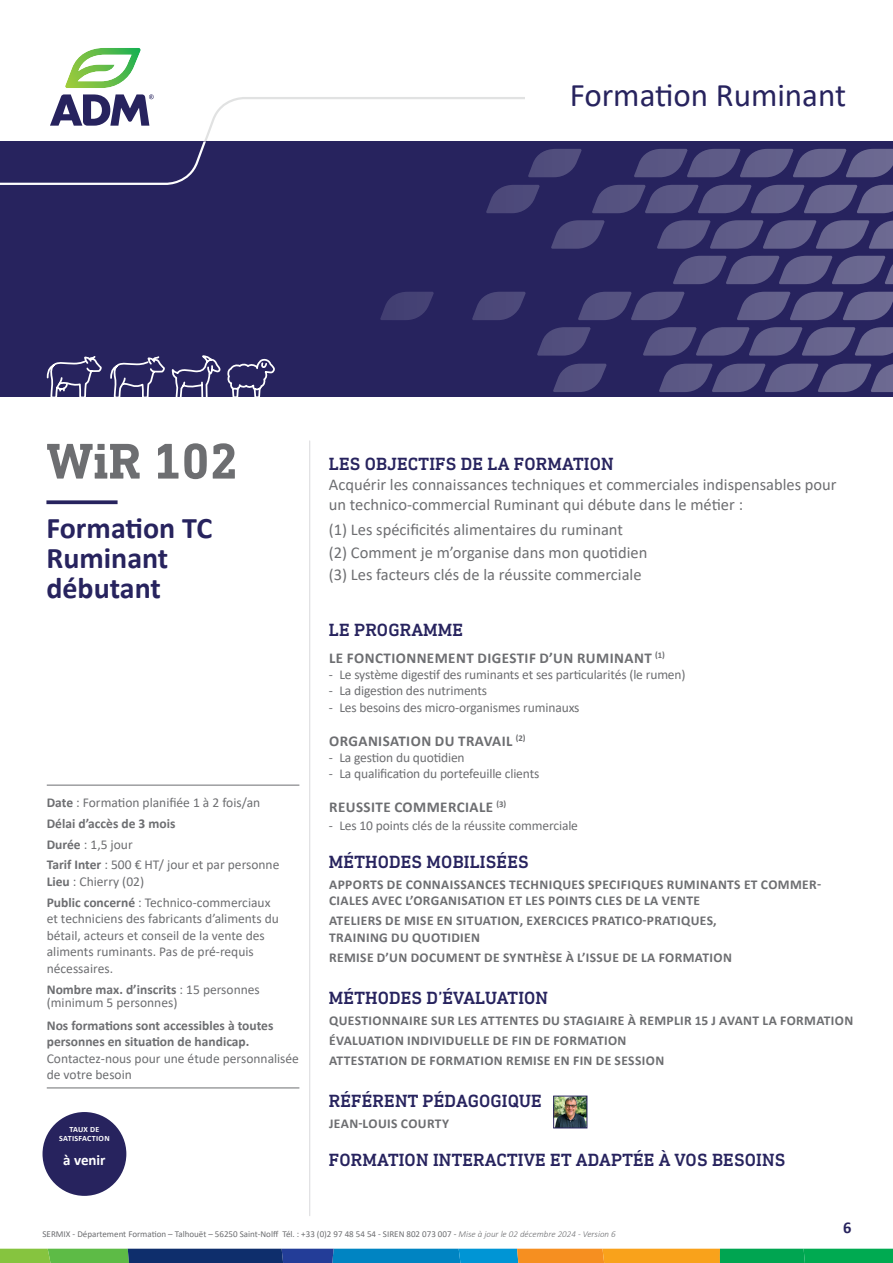
<style>
.page{position:relative;width:893px;height:1263px;background:#fff}
.page>*{position:absolute;margin:0;border:0;box-sizing:border-box;transform-origin:0 0}
.t1{font:700 51px "DIN Next Slab Pro";color:#6d6e71}
.t2{font:33px "Calibri";color:#27235e}
.t3{font:700 30px/30px "Calibri";color:#27235e}
.t4{font:500 18px "DIN Next Slab Pro";letter-spacing:.01em;color:#27235e}
.t5{font:16.5px/22.5px "Calibri";color:#6d6e71}
.t6{font:700 16.5px "Calibri";color:#27235e}
.t7{font:700 15px "Calibri";letter-spacing:.03em;color:#6d6e71}
.t8{font:700 15px "Calibri";color:#fff}
.t9{font:13.5px/16.5px "Calibri";letter-spacing:-.01em;color:#6d6e71}
.t10{font:700 13.5px/16.2px "Calibri";letter-spacing:.03em;color:#6d6e71}
.t11{font:700 13.5px/16.5px "Calibri";color:#6d6e71}
.t12{font:9px "Calibri";color:#6d6e71}
.t13{font:700 8.1px/9.8px "Calibri";letter-spacing:.04em;color:#fff;text-align:center}
.s1{font-weight:700}
.s2{font-weight:300;font-style:italic}
</style>
<div class="page">
<svg style="left:204px;top:97px;width:551px;height:45px"></svg>
<svg style="left:0;top:1249px;width:893px;height:14px;background:#4c8664"></svg>
<svg style="left:65px;top:48px;width:76px;height:40px"></svg>
<svg style="left:50px;top:94px;width:104px;height:32px"></svg>
<div style="left:0;top:142px;width:893px;height:255px;background:#27235e"></div>
<svg style="left:380px;top:149px;width:513px;height:243px"></svg>
<hr style="left:309px;top:441px;width:1px;height:775px;background:#dddee0">
<svg style="left:46px;top:500px;width:72px;height:4px"></svg>
<hr style="left:47px;top:785px;width:252px;height:1px;background:#6d6e71">
<hr style="left:47px;top:1087px;width:252px;height:1px;background:#6d6e71">
<svg style="left:0;top:141px;width:206px;height:44px"></svg>
<svg style="left:227px;top:359px;width:48px;height:38px"></svg>
<svg style="left:46px;top:355px;width:175px;height:42px"></svg>
<div style="left:525px;top:57px;width:321px;height:73px;background:#fff"></div>
<img style="left:555px;top:1098px;width:30px;height:28px">
<div style="left:553px;top:1096px;width:34px;height:32px;border:1px solid #27235e"></div>
<div style="left:43px;top:1112px;width:83px;height:84px;background:#27235e;border-radius:50%"></div>
<h2 class="t2" style="left:570px;top:72px;width:278px">Formation Ruminant</h2>
<h1 class="t1" style="left:46px;top:431px;width:193px">WiR 102</h1>
<h3 class="t3" style="left:46px;top:513px;width:167px">Formation TC<br>Ruminant débutant</h3>
<p class="t9" style="left:47px;top:791px;width:234px;line-height:20.9px"><span class="s1">Date</span> : Formation planifiée 1 à 2 fois/an<br><span class="s1">Délai d’accès de 3 mois<br>Durée</span> : 1,5 jour<br><span class="s1">Tarif Inter</span> : 500 € HT/ jour et par personne</p>
<p class="t9" style="left:47px;top:870px;width:225px;line-height:20.7px"><span class="s1">Lieu</span> : Chierry (02)<br><span class="s1">Public concerné</span> : Technico-commerciaux</p>
<p class="t9" style="left:47px;top:910px;width:234px">et techniciens des fabricants d’aliments du bétail, acteurs et conseil de la vente des aliments ruminants. Pas de pré-requis nécessaires.</p>
<p class="t9" style="left:47px;top:982px;width:215px;line-height:13.5px"><span class="s1">Nombre max. d’inscrits</span> : 15 personnes (minimum 5 personnes)</p>
<p class="t11" style="left:47px;top:1017px;width:228px">Nos formations sont accessibles à toutes personnes en situation de handicap.</p>
<p class="t9" style="left:47px;top:1049px;width:254px">Contactez-nous pour une étude personnalisée de votre besoin</p>
<p class="t13" style="left:59px;top:1124px;width:52px">TAUX DE<br>SATISFACTION</p>
<p class="t8" style="left:63px;top:1149px;width:44px">à venir</p>
<h3 class="t4" style="left:329px;top:453px;width:286px">LES OBJECTIFS DE LA FORMATION</h3>
<p class="t5" style="left:329px;top:474px;width:509px;line-height:19.8px">Acquérir les connaissances techniques et commerciales indispensables pour un technico-commercial Ruminant qui débute dans le métier :</p>
<p class="t5" style="left:329px;top:518px;width:320px">(1) Les spécificités alimentaires du ruminant<br>(2) Comment je m’organise dans mon quotidien (3) Les facteurs clés de la réussite commerciale</p>
<h3 class="t4" style="left:329px;top:620px;width:136px">LE PROGRAMME</h3>
<p class="t7" style="left:329px;top:647px;width:337px">LE FONCTIONNEMENT DIGESTIF D’UN RUMINANT <sup>(1)</sup></p>
<p class="t9" style="left:329px;top:666px;width:358px">- Le système digestif des ruminants et ses particularités (le rumen)</p>
<p class="t9" style="left:329px;top:682px;width:160px">- La digestion des nutriments</p>
<p class="t9" style="left:329px;top:698px;width:252px">- Les besoins des micro-organismes ruminauxs</p>
<p class="t7" style="left:329px;top:730px;width:198px">ORGANISATION DU TRAVAIL <sup>(2)</sup></p>
<p class="t9" style="left:329px;top:749px;width:137px">- La gestion du quotidien</p>
<p class="t9" style="left:329px;top:765px;width:212px">- La qualification du portefeuille clients</p>
<p class="t7" style="left:329px;top:797px;width:179px">REUSSITE COMMERCIALE <sup>(3)</sup></p>
<p class="t9" style="left:329px;top:817px;width:251px">- Les 10 points clés de la réussite commerciale</p>
<h3 class="t4" style="left:329px;top:851px;width:201px">MÉTHODES MOBILISÉES</h3>
<p class="t10" style="left:329px;top:876px;width:494px">APPORTS DE CONNAISSANCES TECHNIQUES SPECIFIQUES RUMINANTS ET COMMER-<br>CIALES AVEC L’ORGANISATION ET LES POINTS CLES DE LA VENTE</p>
<p class="t10" style="left:329px;top:912px;width:389px">ATELIERS DE MISE EN SITUATION, EXERCICES PRATICO-PRATIQUES,<br>TRAINING DU QUOTIDIEN</p>
<p class="t10" style="left:329px;top:949px;width:404px">REMISE D’UN DOCUMENT DE SYNTHÈSE À L’ISSUE DE LA FORMATION</p>
<h3 class="t4" style="left:329px;top:987px;width:221px">MÉTHODES D’ÉVALUATION</h3>
<p class="t10" style="left:329px;top:1010px;width:526px;line-height:20.4px">QUESTIONNAIRE SUR LES ATTENTES DU STAGIAIRE À REMPLIR 15 J AVANT LA FORMATION<br>ÉVALUATION INDIVIDUELLE DE FIN DE FORMATION<br>ATTESTATION DE FORMATION REMISE EN FIN DE SESSION</p>
<h3 class="t4" style="left:329px;top:1091px;width:214px">RÉFÉRENT PÉDAGOGIQUE</h3>
<p class="t10" style="left:329px;top:1115px;width:121px">JEAN-LOUIS COURTY</p>
<h3 class="t4" style="left:329px;top:1149px;width:458px">FORMATION INTERACTIVE ET ADAPTÉE À VOS BESOINS</h3>
<p class="t12" style="left:43px;top:1228px;width:575px">SERMIX - Département Formation – Talhouët – 56250 Saint-Nolff Tél. : +33 (0)2 97 48 54 54 - SIREN 802 073 007 - <span class="s2">Mise à jour le 02 décembre 2024 - Version 6</span></p>
<p class="t6" style="left:843px;top:1217px;width:10px">6</p>
</div>
